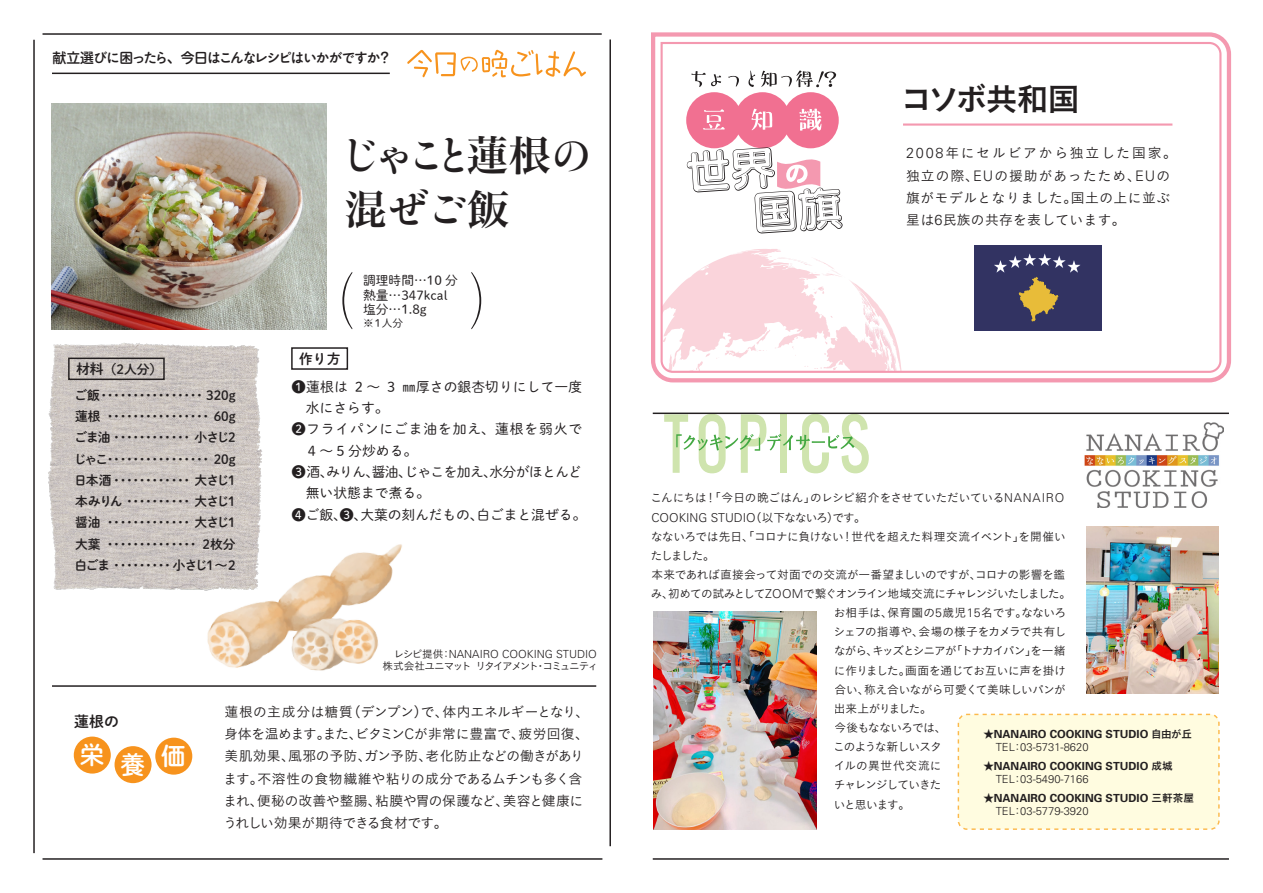
<style>
.page{position:relative;width:1263px;height:893px;background:#fff}
.page>*{position:absolute;margin:0;border:0;box-sizing:border-box;transform-origin:0 0}
.t1{font:41.4px "Ryumin Std Bold KO";color:#231f20}
.t2{font:41.4px "Hira Min Std N W6";color:#231f20}
.t3{font:31.95px "Koburina Go Std W6";letter-spacing:-.055em;color:#231f20}
.t4{font:24.45px "Shuei M Go Std B";color:#fff}
.t5{font:14.85px "Shuei M Go Std B";color:#231f20}
.t6{font:13.8px/22.4px "Koburina Go Std W3";letter-spacing:-.015em;color:#231f20}
.t7{font:13.8px/22.4px "Koburina Go Std W3";letter-spacing:.02em;color:#231f20}
.t8{font:13.8px "Shuei M Go Std L";color:#231f20}
.t9{font:500 13.8px "Maru Anti Std";letter-spacing:-.105em;color:#231f20}
.t10{font:13.8px "Shuei M Go Std L";letter-spacing:-.05em;color:#231f20}
.t11{font:13.8px "Shuei M Go Std L";letter-spacing:.06em;color:#231f20}
.t12{font:13.8px "Shuei M Go Std B";color:#231f20}
.t13{font:12.75px/21.3px "Shuei M Go Std B";letter-spacing:-.06em;color:#231f20;text-align:justify}
.t14{font:12.75px/26.2px "Shuei M Go Std B";color:#231f20}
.t15{font:12.75px/14.9px "Shuei M Go Std L";color:#231f20}
.t16{font:300 12.3px "Univers";color:#231f20}
.t17{font:11.7px "Koburina Go Std W3";letter-spacing:-.05em;color:#231f20}
.t18{font:11.7px "Koburina Go Std W3";letter-spacing:-.095em;color:#231f20}
.t19{font:11.7px "Koburina Go Std W3";letter-spacing:-.02em;color:#231f20}
.t20{font:11.7px "Koburina Go Std W3";letter-spacing:-.03em;color:#231f20}
.t21{font:11.7px "Koburina Go Std W3";letter-spacing:-.005em;color:#231f20}
.t22{font:11.7px "Koburina Go Std W3";letter-spacing:-.01em;color:#231f20}
.t23{font:11.7px "Koburina Go Std W3";letter-spacing:-.075em;color:#231f20}
.t24{font:11.7px "Koburina Go Std W3";letter-spacing:-.08em;color:#231f20}
.t25{font:11.7px "Koburina Go Std W3";letter-spacing:-.09em;color:#231f20}
.t26{font:11.7px "Koburina Go Std W3";letter-spacing:.05em;color:#231f20}
.t27{font:700 11.1px/13.4px "Univers";color:#231f20}
.t28{font:300 11.1px "Univers";color:#231f20}
.t29{font:10.65px "Koburina Go Std W3";letter-spacing:-.13em;color:#231f20}
.t30{font:10.65px "Shuei M Go Std L";color:#231f20}
.s1{font-family:"Shin M Go Pr 6 N"}
.s2{font-family:"Hira Min Std N W6"}
.s3{font-family:"Ryumin Std Bold KO"}
.s4{font-size:13.8px}
.s5{font-family:"Koburina Go Std W3";font-weight:400;font-size:10.65px}
.s6{font-family:"Univers";font-weight:300;font-size:14.55px}
.s7{font-family:"Univers";font-weight:300;font-size:12.3px}
.s8{font-family:"Koburina Go Std W3";font-weight:400;font-size:11.7px}
.s9{font-family:"Koburina Go Std W6";font-weight:400;font-size:10.65px}
.s10{font-weight:300}
</style>
<div class="page">
<hr style="left:43px;top:33px;width:559px;height:2px;background:#231f20">
<hr style="left:609px;top:39px;width:2px;height:807px;background:#231f20">
<hr style="left:43px;top:858px;width:559px;height:2px;background:#231f20">
<hr style="left:33px;top:40px;width:2px;height:813px;background:#231f20">
<hr style="left:52px;top:73px;width:338px;height:1px;background:#231f20">
<hr style="left:653px;top:858px;width:576px;height:2px;background:#231f20">
<svg style="left:407px;top:50px;width:179px;height:27px"></svg>
<img style="left:51px;top:103px;width:276px;height:227px">
<svg style="left:342px;top:272px;width:10px;height:57px"></svg>
<svg style="left:471px;top:272px;width:10px;height:57px"></svg>
<svg style="left:651px;top:32px;width:581px;height:351px"></svg>
<svg style="left:659px;top:41px;width:563px;height:333px"></svg>
<svg style="left:664px;top:414px;width:205px;height:59px"></svg>
<hr style="left:653px;top:413px;width:576px;height:1px;background:#231f20">
<img style="left:1084px;top:423px;width:139px;height:84px">
<hr style="left:52px;top:685px;width:544px;height:2px;background:#231f20">
<div style="left:74px;top:737px;width:37px;height:37px;background:#f7931d;border-radius:50%"></div>
<div style="left:115px;top:746px;width:37px;height:37px;background:#f7931d;border-radius:50%"></div>
<div style="left:155px;top:738px;width:37px;height:37px;background:#f7931d;border-radius:50%"></div>
<img style="left:48px;top:343px;width:214px;height:247px">
<div style="left:291px;top:347px;width:57px;height:23px;border:1px solid #231f20"></div>
<div style="left:68px;top:358px;width:97px;height:22px;border:1px solid #231f20"></div>
<img style="left:654px;top:611px;width:163px;height:218px">
<img style="left:1087px;top:527px;width:131px;height:167px">
<div style="left:958px;top:714px;width:261px;height:115px;background:#fffce0;border-radius:9px"></div>
<div style="left:958px;top:714px;width:262px;height:116px;border:1px dashed #fcb94b;border-radius:9px"></div>
<img style="left:975px;top:246px;width:127px;height:84px">
<img style="left:195px;top:506px;width:218px;height:181px">
<p class="t9" style="left:53px;top:48px;width:340px"><span class="s1">献立選</span>びに<span class="s1">困</span>ったら<span class="s1">、今日</span>はこんなレシピはいかがですか<span class="s1">？</span></p>
<h1 class="t1" style="left:340px;top:126px;width:254px">じゃこと<span class="s2">蓮根</span>の</h1>
<h1 class="t2" style="left:345px;top:179px;width:166px">混<span class="s3">ぜご</span>飯</h1>
<p class="t14" style="left:74px;top:355px;width:163px"><span class="s4">材料</span>（2人分）<br>ご飯・・・・・・・・・・・・・・・・ 320g</p>
<p class="t13" style="left:74px;top:405px;width:163px">蓮根・・・・・・・・・・・・・・・・ 60gごま油・・・・・・・・・・・・小さじ2じゃこ・・・・・・・・・・・・・・・・ 20g日本酒・・・・・・・・・・・・大さじ1本みりん・・・・・・・・・・大さじ1醤油・・・・・・・・・・・・・大さじ1大葉・・・・・・・・・・・・・・ 2枚分白ごま・・・・・・・・・小さじ1～2</p>
<p class="t12" style="left:299px;top:348px;width:43px">作り方</p>
<p class="t15" style="left:363px;top:272px;width:96px">調理時間…10 分熱量…347kcal塩分…1.8g</p>
<p class="t30" style="left:363px;top:316px;width:41px">※1人分</p>
<p class="t8" style="left:292px;top:377px;width:292px">❶蓮根は 2 ～ 3 ㎜厚さの銀杏切りにして一度</p>
<p class="t8" style="left:306px;top:398px;width:84px">水にさらす。</p>
<p class="t11" style="left:292px;top:419px;width:292px">❷フライパンにごま油を加え、蓮根を弱火で</p>
<p class="t8" style="left:308px;top:440px;width:111px">4 ～ 5 分炒める。</p>
<p class="t10" style="left:292px;top:462px;width:292px">❸酒、みりん、醤油、じゃこを加え、水分がほとんど</p>
<p class="t8" style="left:306px;top:483px;width:126px">無い状態まで煮る。</p>
<p class="t8" style="left:292px;top:504px;width:296px">❹ご飯、❸、大葉の刻んだもの、白ごまと混ぜる。</p>
<p class="t28" style="left:393px;top:647px;width:205px"><span class="s5">レシピ提供：</span>NANAIRO COOKING STUDIO</p>
<p class="t29" style="left:383px;top:658px;width:217px">株式会社ユニマットリタイアメント・コミュニティ</p>
<p class="t5" style="left:74px;top:711px;width:46px">蓮根の</p>
<h3 class="t4" style="left:80px;top:738px;width:107px">栄養価</h3>
<p class="t6" style="left:223px;top:700px;width:367px">蓮根の主成分は糖質（デンプン）で、体内エネルギーとなり、身体を温めます。また、ビタミン<span class="s6">C</span>が非常に豊富で、疲労回復、美肌効果、風邪の予防、ガン予防、老化防止などの働きがあります。不溶性の食物繊維や粘りの成分であるムチンも多く含まれ、便秘の改善や整腸、粘膜や胃の保護など、美容と健康にうれしい効果が期待できる食材です。</p>
<h2 class="t3" style="left:900px;top:75px;width:181px">コソボ共和国</h2>
<p class="t7" style="left:906px;top:142px;width:272px"><span class="s6">2008</span>年にセルビアから独立した国家。独立の際、<span class="s6">EU</span>の援助があったため、<span class="s6">EU</span>の旗がモデルとなりました。国土の上に並ぶ星は<span class="s6">6</span>民族の共存を表しています。</p>
<p class="t19" style="left:650px;top:489px;width:416px">こんにちは！「今日の晩ごはん」のレシピ紹介をさせていただいている<span class="s7">NANAIRO</span></p>
<p class="t16" style="left:651px;top:510px;width:216px">COOKING STUDIO<span class="s8">（以下なないろ）です。</span></p>
<p class="t20" style="left:651px;top:527px;width:416px">なないろでは先日、「コロナに負けない！世代を超えた料理交流イベント」を開催い</p>
<p class="t17" style="left:651px;top:547px;width:65px">たしました。</p>
<p class="t17" style="left:651px;top:566px;width:415px">本来であれば直接会って対面での交流が一番望ましいのですが、コロナの影響を鑑</p>
<p class="t18" style="left:651px;top:585px;width:422px">み、初めての試みとして<span class="s7">ZOOM</span>で繋ぐオンライン地域交流にチャレンジいたしました。</p>
<p class="t21" style="left:834px;top:604px;width:234px">お相手は、保育園の<span class="s7">5</span>歳児<span class="s7">15</span>名です。なないろ</p>
<p class="t22" style="left:834px;top:623px;width:234px">シェフの指導や、会場の様子をカメラで共有し</p>
<p class="t18" style="left:834px;top:642px;width:233px">ながら、キッズとシニアが「トナカイパン」を一緒</p>
<p class="t19" style="left:834px;top:661px;width:234px">に作りました。画面を通じてお互いに声を掛け</p>
<p class="t17" style="left:834px;top:680px;width:233px">合い、称え合いながら可愛くて美味しいパンが</p>
<p class="t25" style="left:834px;top:700px;width:99px">出来上がりました。</p>
<p class="t17" style="left:834px;top:719px;width:114px">今後もなないろでは、</p>
<p class="t23" style="left:833px;top:738px;width:110px">このような新しいスタ</p>
<p class="t26" style="left:834px;top:757px;width:109px">イルの異世代交流に</p>
<p class="t24" style="left:834px;top:776px;width:109px">チャレンジしていきた</p>
<p class="t17" style="left:834px;top:795px;width:78px">いと思います。</p>
<p class="t27" style="left:996px;top:727px;width:198px;text-indent:-12px"><span class="s9">★</span>NANAIRO COOKING STUDIO <span class="s9">自由が丘<br></span><span class="s10">TEL</span><span class="s5">：</span><span class="s10">03-5731-8620</span></p>
<p class="t27" style="left:996px;top:759px;width:178px;text-indent:-12px"><span class="s9">★</span>NANAIRO COOKING STUDIO <span class="s9">成城<br></span><span class="s10">TEL</span><span class="s5">：</span><span class="s10">03-5490-7166</span></p>
<p class="t27" style="left:996px;top:792px;width:200px;line-height:12.5px;text-indent:-12px"><span class="s9">★</span>NANAIRO COOKING STUDIO <span class="s9">三軒茶屋<br></span><span class="s10">TEL</span><span class="s5">：</span><span class="s10">03-5779-3920</span></p>
</div>
